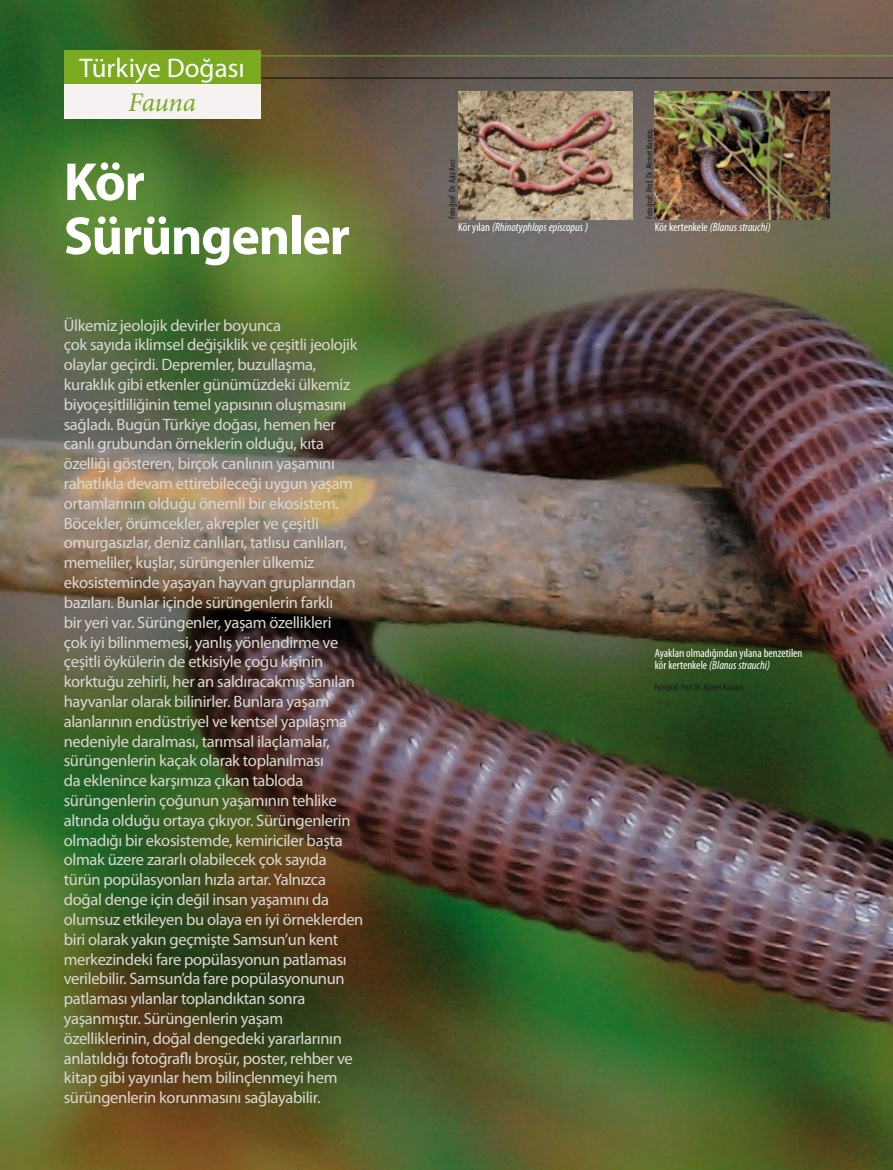
<style>
.page{position:relative;width:893px;height:1170px;background:#fff}
.page>*{position:absolute;margin:0;border:0;box-sizing:border-box;transform-origin:0 0}
.t1{font:700 54px/54px "Myriad Pro";letter-spacing:-.025em;color:#fff}
.t2{font:27px "Myriad Pro";color:#fff}
.t3{font:italic 27px "Minion Pro";letter-spacing:-.015em;color:#7baa20}
.t4{font:16.5px/19.8px "Myriad Pro";letter-spacing:-.02em;color:#dad8d1}
.t5{font:condensed 12px/12px "Myriad Pro";color:#fff}
.t6{font:italic condensed 12px "Myriad Pro";color:#fff}
.t7{font:condensed 9px "Myriad Pro";color:#1a171c}
.s1{font-style:normal}
.s2{font-style:italic}
</style>
<div class="page">
<img style="left:0;top:0;width:893px;height:1169px">
<img style="left:655px;top:91px;width:174px;height:128px">
<hr style="left:64px;top:78px;width:829px;height:1px;background:#070c12">
<hr style="left:64px;top:56px;width:829px;height:1px;background:#7baa20">
<div style="left:64px;top:50px;width:196px;height:34px;background:#7baa20"></div>
<div style="left:64px;top:84px;width:196px;height:34px;background:#f5f2f1"></div>
<img style="left:458px;top:91px;width:174px;height:128px">
<h2 class="t2" style="left:80px;top:52px;width:167px">Türkiye Doğası</h2>
<h2 class="t3" style="left:128px;top:84px;width:69px">Fauna</h2>
<h1 class="t1" style="left:64px;top:153px;width:288px">Kör<br>Sürüngenler</h1>
<p class="t4" style="left:64px;top:315px;width:301px">Ülkemiz jeolojik devirler boyunca<br>çok sayıda iklimsel değişiklik ve çeşitli jeolojik olaylar geçirdi. Depremler, buzullaşma, kuraklık gibi etkenler günümüzdeki ülkemiz biyoçeşitliliğinin temel yapısının oluşmasını sağladı. Bugün Türkiye doğası, hemen her canlı grubundan örneklerin olduğu, kıta özelliği gösteren, birçok canlının yaşamını rahatlıkla devam ettirebileceği uygun yaşam ortamlarının olduğu önemli bir ekosistem.<br>Böcekler, örümcekler, akrepler ve çeşitli omurgasızlar, deniz canlıları, tatlısu canlıları, memeliler, kuşlar, sürüngenler ülkemiz ekosisteminde yaşayan hayvan gruplarından bazıları. Bunlar içinde sürüngenlerin farklı<br>bir yeri var. Sürüngenler, yaşam özellikleri<br>çok iyi bilinmemesi, yanlış yönlendirme ve çeşitli öykülerin de etkisiyle çoğu kişinin korktuğu zehirli, her an saldıracakmış sanılan hayvanlar olarak bilinirler. Bunlara yaşam alanlarının endüstriyel ve kentsel yapılaşma nedeniyle daralması, tarımsal ilaçlamalar, sürüngenlerin kaçak olarak toplanılması<br>da eklenince karşımıza çıkan tabloda sürüngenlerin çoğunun yaşamının tehlike altında olduğu ortaya çıkıyor. Sürüngenlerin olmadığı bir ekosistemde, kemiriciler başta olmak üzere zararlı olabilecek çok sayıda türün popülasyonları hızla artar. Yalnızca doğal denge için değil insan yaşamını da olumsuz etkileyen bu olaya en iyi örneklerden biri olarak yakın geçmişte Samsun’un kent merkezindeki fare popülasyonun patlaması verilebilir. Samsun’da fare popülasyonunun patlaması yılanlar toplandıktan sonra yaşanmıştır. Sürüngenlerin yaşam özelliklerinin, doğal dengedeki yararlarının anlatıldığı fotoğraflı broşür, poster, rehber ve kitap gibi yayınlar hem bilinçlenmeyi hem sürüngenlerin korunmasını sağlayabilir.</p>
<p class="t7" style="left:447px;top:219px;width:61px;rotate:-90deg">Fotoğraf: Dr. Aziz Avcı</p>
<p class="t7" style="left:644px;top:219px;width:92px;rotate:-90deg">Fotoğraf: Prof. Dr. Ahmet Karataş</p>
<p class="t6" style="left:458px;top:220px;width:132px"><span class="s1">Kör yılan</span> (Rhinotyphlops episcopus )</p>
<p class="t6" style="left:655px;top:220px;width:117px"><span class="s1">Kör kertenkele</span> (Blanus strauchi)</p>
<p class="t5" style="left:655px;top:647px;width:149px">Ayakları olmadığından yılana benzetilen kör kertenkele <span class="s2">(Blanus strauchi)</span></p>
<p class="t7" style="left:655px;top:681px;width:90px">Fotoğraf: Prof.Dr. Ahmet Karataş</p>
</div>
